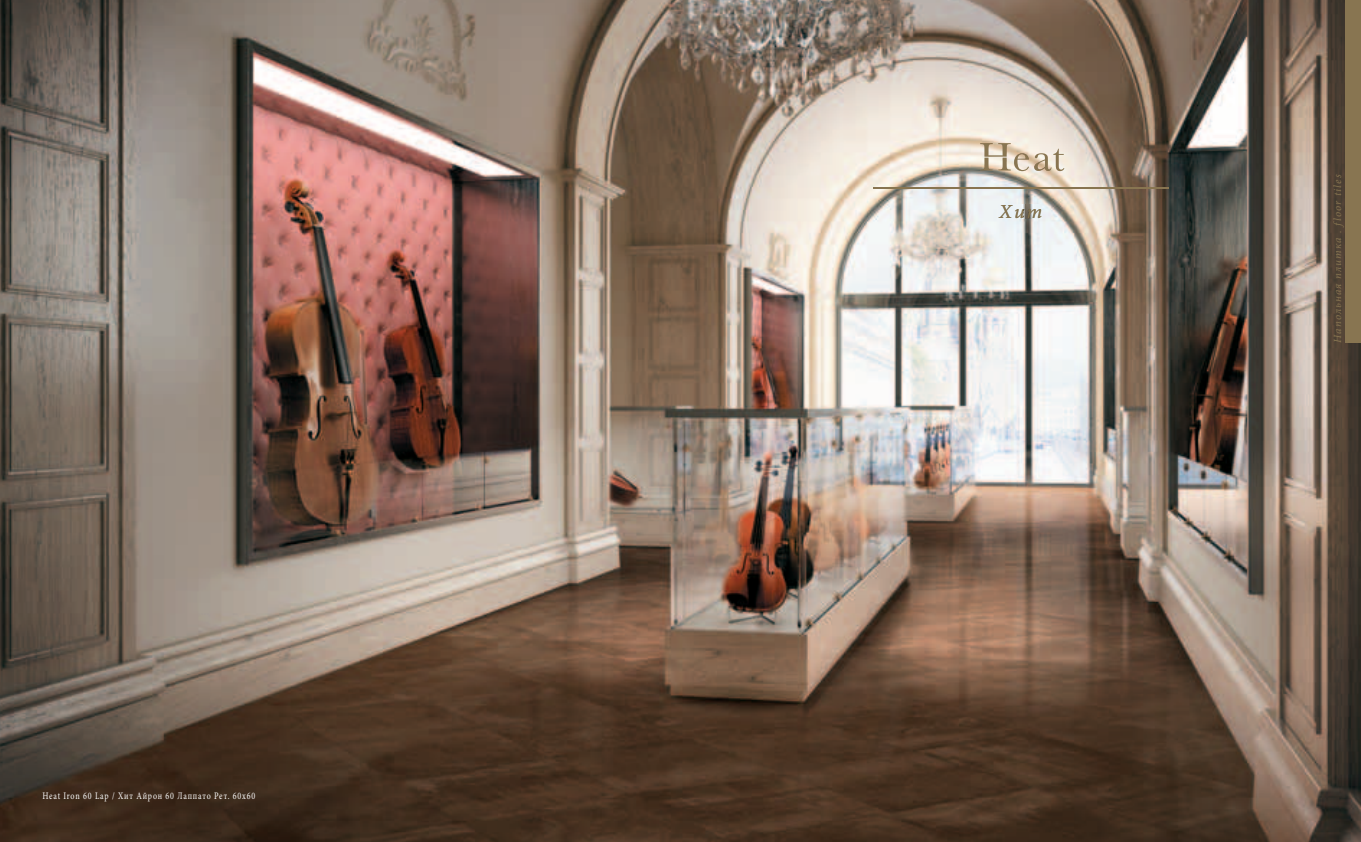
<style>
.page{position:relative;width:1361px;height:842px;background:#fff}
.page>*{position:absolute;margin:0;border:0;box-sizing:border-box;transform-origin:0 0}
.t1{font:italic 20px "Minion Pro";color:#887551}
.t2{font:italic 11px "Minion Pro";letter-spacing:.1em;color:#887551}
.t3{font:10px "Minion Pro";letter-spacing:.1em;color:#fff;scale:.8 1}
.s1{color:#746c4f}
</style>
<div class="page">
<img style="left:0;top:0;width:1361px;height:842px">
<img style="left:873px;top:188px;width:295px;height:1px">
<div style="left:1345px;top:0;width:16px;height:343px;background:#887551"></div>
<img style="left:1014px;top:153px;width:15px;height:18px">
<img style="left:1053px;top:149px;width:11px;height:22px">
<img style="left:1034px;top:153px;width:17px;height:18px">
<svg style="left:998px;top:158px;width:12px;height:12px"></svg>
<svg style="left:980px;top:158px;width:12px;height:12px"></svg>
<img style="left:980px;top:143px;width:30px;height:14px">
<img style="left:998px;top:205px;width:43px;height:13px">
<p class="t3" style="left:43px;top:792px;width:267px">Heat Iron 60 Lap / Хит Айрон 60 Лаппато Рет. 60x60</p>
<h1 class="t1" style="left:999px;top:204px;width:45px"><span class="s1">Х</span>ит</h1>
<p class="t2" style="left:1333px;top:343px;width:170px;rotate:-90deg">Haпoльнaя плиткa . floor tiles</p>
</div>
